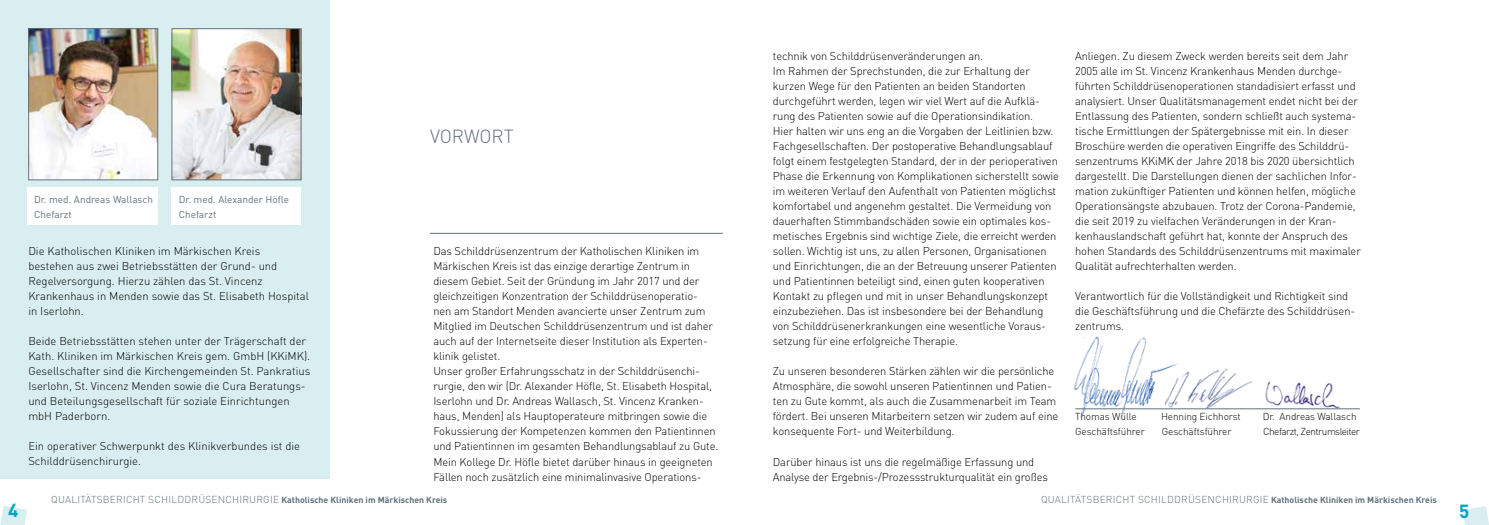
<style>
.page{position:relative;width:1489px;height:525px;background:#fff}
.page>*{position:absolute;margin:0;border:0;box-sizing:border-box;transform-origin:0 0}
.t1{font:300 18.75px "DIN Pro";color:#63717a}
.t2{font:700 18.75px "DIN Pro";color:#00a4bd}
.t3{font:300 11.25px/15px "DIN Pro";letter-spacing:-.01em;color:#000}
.t4{font:300 10px "DIN Pro";letter-spacing:.02em;color:#63717a}
.t5{font:300 10px "DIN Pro";letter-spacing:-.01em;color:#000}
.t6{font:10px/15px "DIN Pro";color:#63717a}
.t7{font:300 10px "DIN Pro";letter-spacing:-.05em;color:#000}
.s1{font-weight:700;font-size:8.75px}
</style>
<div class="page">
<svg style="left:1462px;top:506px;width:26px;height:18px"></svg>
<img style="left:1073px;top:336px;width:106px;height:84px">
<img style="left:1260px;top:381px;width:83px;height:29px">
<hr style="left:1075px;top:408px;width:284px;height:1px;background:#63717a">
<svg style="left:0;top:506px;width:27px;height:18px"></svg>
<div style="left:0;top:0;width:329px;height:478px;background:#d9eef0"></div>
<img style="left:30px;top:30px;width:126px;height:148px">
<div style="left:28px;top:28px;width:130px;height:152px;border:1px solid #63717a"></div>
<img style="left:174px;top:30px;width:125px;height:148px">
<div style="left:172px;top:28px;width:129px;height:152px;border:1px solid #63717a"></div>
<hr style="left:430px;top:233px;width:293px;height:1px;background:#63717a">
<div style="left:172px;top:188px;width:129px;height:37px;background:#fff"></div>
<div style="left:27px;top:188px;width:131px;height:37px;background:#fff"></div>
<img style="left:1165px;top:366px;width:88px;height:42px">
<h1 class="t1" style="left:430px;top:123px;width:85px">VORWORT</h1>
<p class="t6" style="left:34px;top:191px;width:120px">Dr. med. Andreas Wallasch<br>Chefarzt</p>
<p class="t6" style="left:179px;top:191px;width:112px">Dr. med. Alexander Höfle<br>Chefarzt</p>
<h1 class="t2" style="left:8px;top:497px;width:12px">4</h1>
<p class="t3" style="left:433px;top:243px;width:286px">Das Schilddrüsenzentrum der Katholischen Kliniken im Märkischen Kreis ist das einzige derartige Zentrum in diesem Gebiet. Seit der Gründung im Jahr 2017 und der gleichzeitigen Konzentration der Schilddrüsenoperatio&shy;nen am Standort Menden avancierte unser Zentrum zum Mitglied im Deutschen Schilddrüsenzentrum und ist daher auch auf der Internetseite dieser Institution als Experten&shy;klinik gelistet.<br>Unser großer Erfahrungsschatz in der Schilddrüsenchi&shy;rurgie, den wir (Dr. Alexander Höfle, St. Elisabeth Hospital, Iserlohn und Dr. Andreas Wallasch, St. Vincenz Kranken&shy;haus, Menden) als Hauptoperateure mitbringen sowie die Fokussierung der Kompetenzen kommen den Patientinnen und Patientinnen im gesamten Behandlungsablauf zu Gute.<br>Mein Kollege Dr. Höfle bietet darüber hinaus in geeigneten Fällen noch zusätzlich eine minimalinvasive Operations-</p>
<p class="t4" style="left:51px;top:492px;width:397px">QUALITÄTSBERICHT SCHILDDRÜSENCHIRURGIE <span class="s1">Katholische Kliniken im Märkischen Kreis</span></p>
<p class="t3" style="left:28px;top:243px;width:282px">Die Katholischen Kliniken im Märkischen Kreis<br>bestehen aus zwei Betriebsstätten der Grund- und Regelversorgung. Hierzu zählen das St. Vincenz Krankenhaus in Menden sowie das St. Elisabeth Hospital in Iserlohn.</p>
<p class="t3" style="left:28px;top:333px;width:283px">Beide Betriebsstätten stehen unter der Trägerschaft der Kath. Kliniken im Märkischen Kreis gem. GmbH (KKiMK).<br>Gesellschafter sind die Kirchengemeinden St. Pankratius Iserlohn, St. Vincenz Menden sowie die Cura Beratungs&shy;und Beteilungsgesellschaft für soziale Einrichtungen mbH Paderborn.</p>
<p class="t3" style="left:28px;top:438px;width:273px">Ein operativer Schwerpunkt des Klinikverbundes ist die<br>Schilddrüsenchirurgie.</p>
<p class="t3" style="left:772px;top:48px;width:288px">technik von Schilddrüsenveränderungen an.<br>Im Rahmen der Sprechstunden, die zur Erhaltung der kurzen Wege für den Patienten an beiden Standorten durchgeführt werden, legen wir viel Wert auf die Aufklä&shy;rung des Patienten sowie auf die Operationsindikation.<br>Hier halten wir uns eng an die Vorgaben der Leitlinien bzw.<br>Fachgesellschaften. Der postoperative Behandlungsablauf folgt einem festgelegten Standard, der in der perioperativen Phase die Erkennung von Komplikationen sicherstellt sowie im weiteren Verlauf den Aufenthalt von Patienten möglichst komfortabel und angenehm gestaltet. Die Vermeidung von dauerhaften Stimmbandschäden sowie ein optimales kos&shy;metisches Ergebnis sind wichtige Ziele, die erreicht werden sollen. Wichtig ist uns, zu allen Personen, Organisationen und Einrichtungen, die an der Betreuung unserer Patienten und Patientinnen beteiligt sind, einen guten kooperativen Kontakt zu pflegen und mit in unser Behandlungskonzept einzubeziehen. Das ist insbesondere bei der Behandlung von Schilddrüsenerkrankungen eine wesentliche Voraus&shy;setzung für eine erfolgreiche Therapie.</p>
<p class="t3" style="left:772px;top:363px;width:287px">Zu unseren besonderen Stärken zählen wir die persönliche Atmosphäre, die sowohl unseren Patientinnen und Patien&shy;ten zu Gute kommt, als auch die Zusammenarbeit im Team fördert. Bei unseren Mitarbeitern setzen wir zudem auf eine konsequente Fort- und Weiterbildung.</p>
<p class="t3" style="left:772px;top:453px;width:276px">Darüber hinaus ist uns die regelmäßige Erfassung und<br>Analyse der Ergebnis-/Prozessstrukturqualität ein großes</p>
<p class="t3" style="left:1075px;top:48px;width:287px">Anliegen. Zu diesem Zweck werden bereits seit dem Jahr 2005 alle im St. Vincenz Krankenhaus Menden durchge&shy;führten Schilddrüsenoperationen standadisiert erfasst und analysiert. Unser Qualitätsmanagement endet nicht bei der Entlassung des Patienten, sondern schließt auch systema&shy;tische Ermittlungen der Spätergebnisse mit ein. In dieser Broschüre werden die operativen Eingriffe des Schilddrü&shy;senzentrums KKiMK der Jahre 2018 bis 2020 übersichtlich dargestellt. Die Darstellungen dienen der sachlichen Infor&shy;mation zukünftiger Patienten und können helfen, mögliche Operationsängste abzubauen. Trotz der Corona-Pandemie, die seit 2019 zu vielfachen Veränderungen in der Kran&shy;kenhauslandschaft geführt hat, konnte der Anspruch des hohen Standards des Schilddrüsenzentrums mit maximaler Qualität aufrechterhalten werden.</p>
<p class="t3" style="left:1075px;top:288px;width:281px">Verantwortlich für die Vollständigkeit und Richtigkeit sind die Geschäftsführung und die Chefärzte des Schilddrüsen&shy;zentrums.</p>
<p class="t5" style="left:1075px;top:410px;width:63px">Thomas Wülle</p>
<p class="t5" style="left:1160px;top:410px;width:81px">Henning Eichhorst</p>
<p class="t5" style="left:1262px;top:410px;width:95px">Dr. Andreas Wallasch</p>
<p class="t5" style="left:1075px;top:425px;width:71px">Geschäftsführer</p>
<p class="t5" style="left:1161px;top:425px;width:71px">Geschäftsführer</p>
<p class="t7" style="left:1263px;top:425px;width:98px">Chefarzt, Zentrumsleiter</p>
<p class="t4" style="left:1040px;top:492px;width:397px">QUALITÄTSBERICHT SCHILDDRÜSENCHIRURGIE <span class="s1">Katholische Kliniken im Märkischen Kreis</span></p>
<h1 class="t2" style="left:1458px;top:498px;width:12px">5</h1>
</div>
